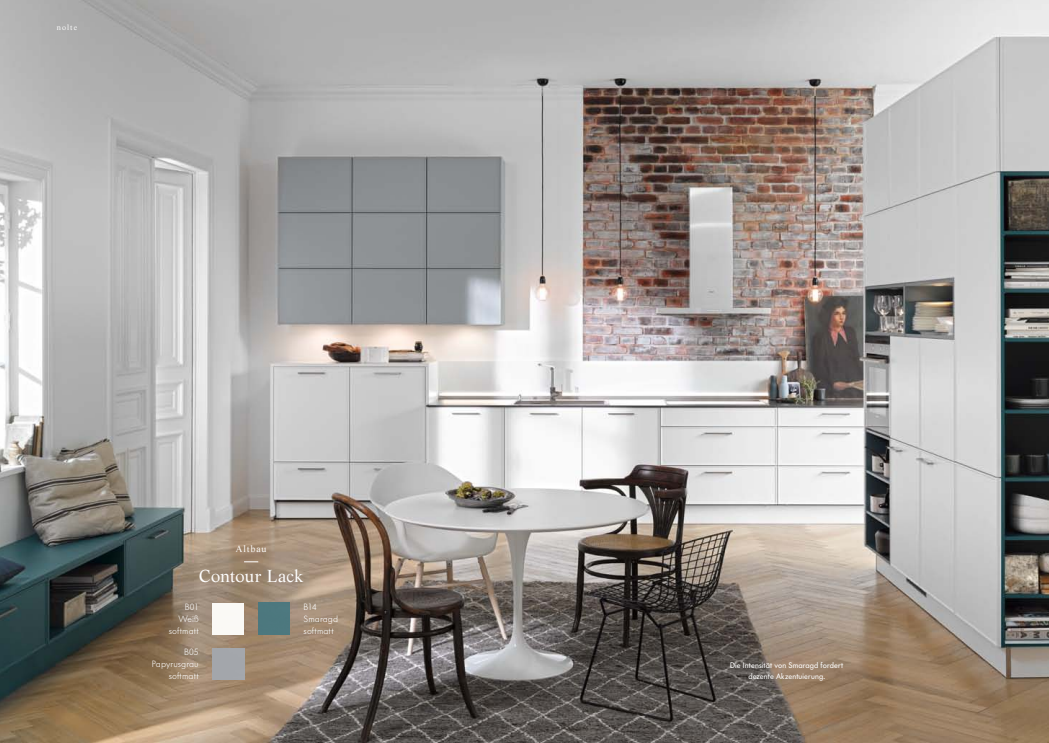
<style>
.page{position:relative;width:1049px;height:743px;background:#fff}
.page>*{position:absolute;margin:0;border:0;box-sizing:border-box;transform-origin:0 0}
.t1{font:17px "Life";letter-spacing:.01em;color:#fff}
.t2{font:300 9px/12px "Futura Serie BQ";letter-spacing:.01em;color:#fff;text-align:right}
.t3{font:9px "Life";letter-spacing:.09em;color:#fff}
.t4{font:8px/11px "Futura Serie BQ";letter-spacing:.02em;color:#fff;text-align:center}
.t5{font:7.5px "Life";letter-spacing:.15em;color:#fff}
</style>
<div class="page">
<img style="left:0;top:0;width:1049px;height:743px">
<img style="left:213px;top:648px;width:31px;height:31px">
<img style="left:213px;top:603px;width:31px;height:31px">
<img style="left:258px;top:603px;width:31px;height:31px">
<svg style="left:244px;top:561px;width:14px;height:1px"></svg>
<p class="t5" style="left:57px;top:23px;width:22px">nolte</p>
<p class="t3" style="left:236px;top:543px;width:32px">Altbau</p>
<h1 class="t1" style="left:199px;top:565px;width:106px">Contour Lack</h1>
<p class="t2" style="left:169px;top:600px;width:31px">B01<br>Weiß softmatt</p>
<p class="t2" style="left:152px;top:646px;width:48px">B05<br>Papyrusgrau softmatt</p>
<p class="t2" style="left:304px;top:600px;width:36px;text-align:left">B14<br>Smaragd softmatt</p>
<p class="t4" style="left:730px;top:660px;width:115px">Die Intensität von Smaragd fordert dezente Akzentuierung.</p>
</div>
